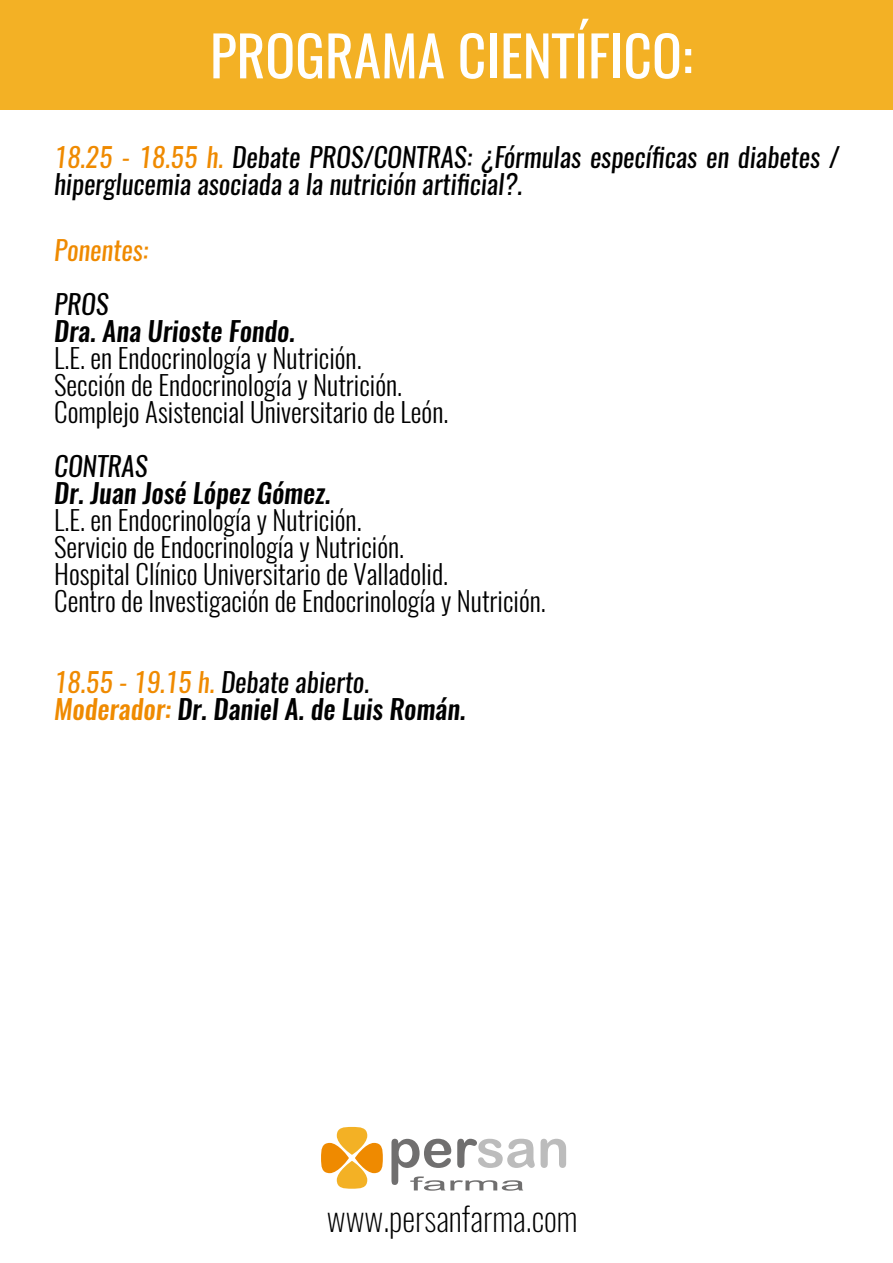
<style>
.page{position:relative;width:893px;height:1263px;background:#fff}
.page>*{position:absolute;margin:0;border:0;box-sizing:border-box;transform-origin:0 0}
.t1{font:55.5px "Oswald";color:#fff}
.t2{font:200 33.3px "Oswald";color:#000}
.t3{font:300 27px/27px "Oswald";color:#000}
.t4{font:italic 27px/27px "Oswald";color:#000}
.t5{font:italic 500 27px/27px "Oswald";color:#000}
.t6{font:italic 27px "Oswald";color:#ef8a00}
.s1{color:#ef8a00}
.s2{font-weight:400;color:#ef8a00}
.s3{font-weight:400}
</style>
<div class="page">
<div style="left:0;top:0;width:893px;height:109px;background:#f3b125"></div>
<svg style="left:321px;top:1127px;width:62px;height:62px"></svg>
<svg style="left:391px;top:1139px;width:175px;height:52px"></svg>
<h1 class="t1" style="left:210px;top:17px;width:484px">PROGRAMA CIENTÍFICO:</h1>
<p class="t4" style="left:54px;top:143px;width:786px"><span class="s1">18.25 - 18.55 h.</span> Debate PROS/CONTRAS: ¿Fórmulas específicas en diabetes / hiperglucemia asociada a la nutrición artificial?.</p>
<p class="t6" style="left:54px;top:232px;width:95px">Ponentes:</p>
<p class="t4" style="left:54px;top:291px;width:56px">PROS</p>
<p class="t5" style="left:54px;top:318px;width:242px">Dra. Ana Urioste Fondo.</p>
<p class="t3" style="left:54px;top:345px;width:396px">L.E. en Endocrinología y Nutrición.<br>Sección de Endocrinología y Nutrición.<br>Complejo Asistencial Universitario de León.</p>
<p class="t4" style="left:54px;top:453px;width:95px">CONTRAS</p>
<p class="t5" style="left:54px;top:480px;width:278px">Dr. Juan José López Gómez.</p>
<p class="t3" style="left:54px;top:507px;width:493px">L.E. en Endocrinología y Nutrición.<br>Servicio de Endocrinología y Nutrición.<br>Hospital Clínico Universitario de Valladolid.<br>Centro de Investigación de Endocrinología y Nutrición.</p>
<p class="t5" style="left:54px;top:669px;width:413px"><span class="s2">18.55 - 19.15 h.</span> <span class="s3">Debate abierto.<br></span><span class="s1">Moderador:</span> Dr. Daniel A. de Luis Román.</p>
<p class="t2" style="left:327px;top:1196px;width:252px">www.persanfarma.com</p>
</div>
